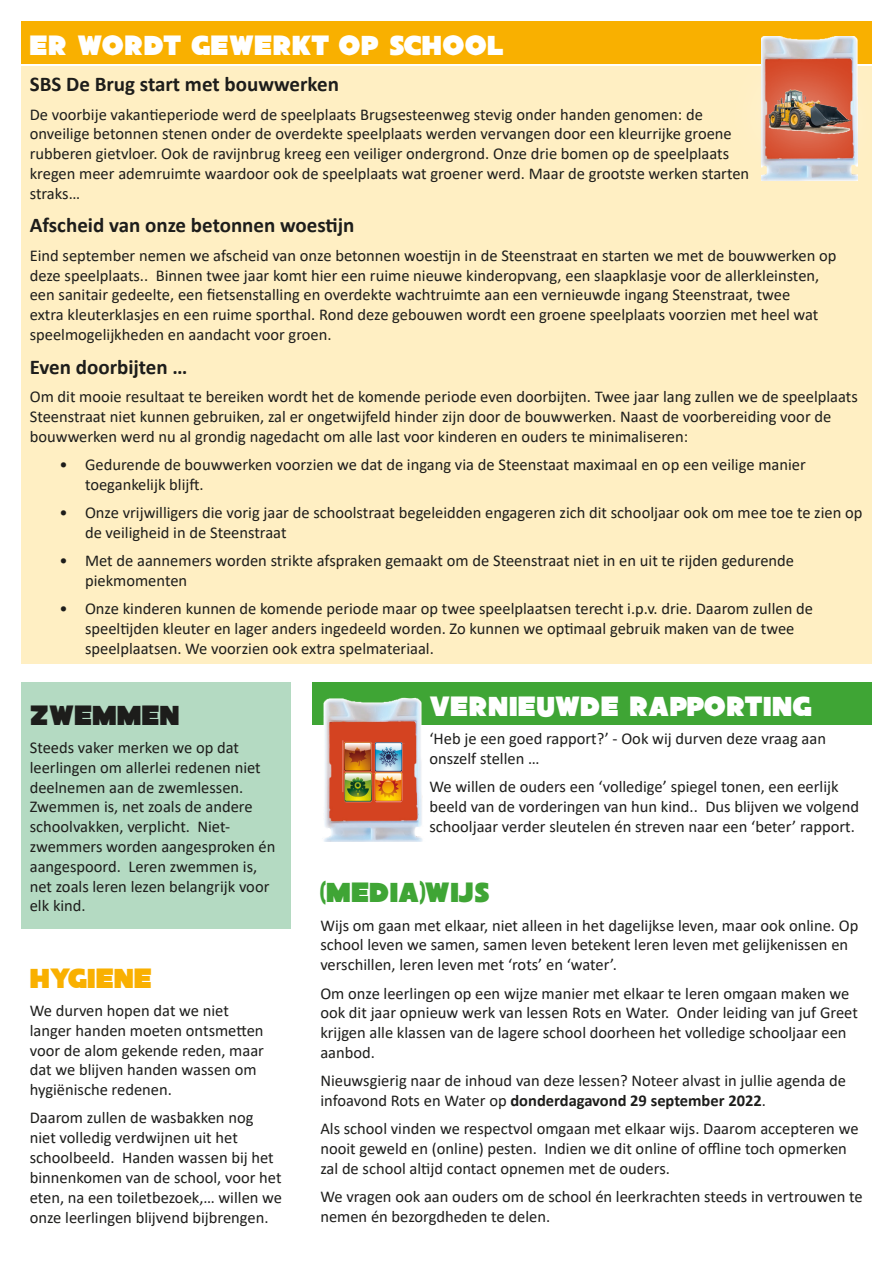
<style>
.page{position:relative;width:893px;height:1263px;background:#fff}
.page>*{position:absolute;margin:0;border:0;box-sizing:border-box;transform-origin:0 0}
.t1{font:24px "Sans Poster Bold JL";color:#fff}
.t2{font:24px "Sans Poster Bold JL";color:#3fa535}
.t3{font:24px "Sans Poster Bold JL";color:#1d1d1b}
.t4{font:24px "Sans Poster Bold JL";color:#f9b000}
.t5{font:700 21px "Calibri";color:#1d1d1b}
.t6{font:16.5px/19.8px "Calibri";color:#1d1d1b}
.s1{font-weight:700}
</style>
<div class="page">
<div style="left:21px;top:66px;width:851px;height:597px;background:#ffefc3"></div>
<div style="left:21px;top:21px;width:851px;height:43px;background:#f9b000"></div>
<img style="left:761px;top:36px;width:97px;height:6px">
<div style="left:721px;top:42px;width:172px;height:141px;background:#fff;opacity:.75"></div>
<img style="left:766px;top:88px;width:85px;height:46px">
<div style="left:312px;top:682px;width:560px;height:43px;background:#3fa535"></div>
<img style="left:312px;top:663px;width:117px;height:179px">
<div style="left:21px;top:682px;width:270px;height:247px;background:#b4dac2"></div>
<img style="left:341px;top:740px;width:64px;height:64px">
<p class="t1" style="left:30px;top:30px;width:475px">ER WORDT GEWERKT OP SCHOOL</p>
<p class="t5" style="left:30px;top:69px;width:311px">SBS De Brug start met bouwwerken</p>
<p class="t6" style="left:30px;top:104px;width:721px">De voorbije vakantieperiode werd de speelplaats Brugsesteenweg stevig onder handen genomen: de onveilige betonnen stenen onder de overdekte speelplaats werden vervangen door een kleurrijke groene rubberen gietvloer. Ook de ravijnbrug kreeg een veiliger ondergrond. Onze drie bomen op de speelplaats kregen meer ademruimte waardoor ook de speelplaats wat groener werd. Maar de grootste werken starten straks…</p>
<p class="t5" style="left:30px;top:211px;width:326px">Afscheid van onze betonnen woestijn</p>
<p class="t6" style="left:30px;top:245px;width:808px">Eind september nemen we afscheid van onze betonnen woestijn in de Steenstraat en starten we met de bouwwerken op deze speelplaats.. Binnen twee jaar komt hier een ruime nieuwe kinderopvang, een slaapklasje voor de allerkleinsten, een sanitair gedeelte, een fietsenstalling en overdekte wachtruimte aan een vernieuwde ingang Steenstraat, twee<br>extra kleuterklasjes en een ruime sporthal. Rond deze gebouwen wordt een groene speelplaats voorzien met heel wat speelmogelijkheden en aandacht voor groen.</p>
<p class="t5" style="left:30px;top:352px;width:159px">Even doorbijten …</p>
<p class="t6" style="left:30px;top:386px;width:830px">Om dit mooie resultaat te bereiken wordt het de komende periode even doorbijten. Twee jaar lang zullen we de speelplaats<br>Steenstraat niet kunnen gebruiken, zal er ongetwijfeld hinder zijn door de bouwwerken. Naast de voorbereiding voor de bouwwerken werd nu al grondig nagedacht om alle last voor kinderen en ouders te minimaliseren:</p>
<p class="t6" style="left:85px;top:454px;width:722px;text-indent:-26px">• Gedurende de bouwwerken voorzien we dat de ingang via de Steenstaat maximaal en op een veilige manier toegankelijk blijft.</p>
<p class="t6" style="left:85px;top:502px;width:779px;text-indent:-26px">• Onze vrijwilligers die vorig jaar de schoolstraat begeleidden engageren zich dit schooljaar ook om mee toe te zien op de veiligheid in de Steenstraat</p>
<p class="t6" style="left:85px;top:550px;width:711px;text-indent:-26px">• Met de aannemers worden strikte afspraken gemaakt om de Steenstraat niet in en uit te rijden gedurende piekmomenten</p>
<p class="t6" style="left:85px;top:598px;width:729px;text-indent:-26px">• Onze kinderen kunnen de komende periode maar op twee speelplaatsen terecht i.p.v. drie. Daarom zullen de speeltijden kleuter en lager anders ingedeeld worden. Zo kunnen we optimaal gebruik maken van de twee speelplaatsen. We voorzien ook extra spelmateriaal.</p>
<p class="t3" style="left:30px;top:700px;width:152px">ZWEMMEN</p>
<p class="t1" style="left:429px;top:692px;width:384px">VERNIEUWDE RAPPORTING</p>
<p class="t6" style="left:30px;top:737px;width:247px">Steeds vaker merken we op dat leerlingen om allerlei redenen niet deelnemen aan de zwemlessen.<br>Zwemmen is, net zoals de andere schoolvakken, verplicht. Niet&shy;zwemmers worden aangesproken én aangespoord. Leren zwemmen is, net zoals leren lezen belangrijk voor elk kind.</p>
<p class="t6" style="left:429px;top:728px;width:398px">‘Heb je een goed rapport?’ - Ook wij durven deze vraag aan onszelf stellen …</p>
<p class="t6" style="left:429px;top:776px;width:431px">We willen de ouders een ‘volledige’ spiegel tonen, een eerlijk beeld van de vorderingen van hun kind.. Dus blijven we volgend schooljaar verder sleutelen én streven naar een ‘beter’ rapport.</p>
<p class="t2" style="left:320px;top:878px;width:171px">(MEDIA)WIJS</p>
<p class="t6" style="left:320px;top:915px;width:539px">Wijs om gaan met elkaar, niet alleen in het dagelijkse leven, maar ook online. Op school leven we samen, samen leven betekent leren leven met gelijkenissen en verschillen, leren leven met ‘rots’ en ‘water’.</p>
<p class="t6" style="left:320px;top:983px;width:539px">Om onze leerlingen op een wijze manier met elkaar te leren omgaan maken we ook dit jaar opnieuw werk van lessen Rots en Water. Onder leiding van juf Greet krijgen alle klassen van de lagere school doorheen het volledige schooljaar een aanbod.</p>
<p class="t6" style="left:320px;top:1070px;width:527px">Nieuwsgierig naar de inhoud van deze lessen? Noteer alvast in jullie agenda de infoavond Rots en Water op <span class="s1">donderdagavond 29 september 2022</span>.</p>
<p class="t6" style="left:320px;top:1118px;width:540px">Als school vinden we respectvol omgaan met elkaar wijs. Daarom accepteren we nooit geweld en (online) pesten. Indien we dit online of offline toch opmerken zal de school altijd contact opnemen met de ouders.</p>
<p class="t6" style="left:320px;top:1186px;width:544px">We vragen ook aan ouders om de school én leerkrachten steeds in vertrouwen te nemen én bezorgdheden te delen.</p>
<p class="t4" style="left:30px;top:963px;width:124px">H YGIENE</p>
<p class="t6" style="left:30px;top:1000px;width:236px">We durven hopen dat we niet langer handen moeten ontsmetten voor de alom gekende reden, maar dat we blijven handen wassen om hygiënische redenen.</p>
<p class="t6" style="left:30px;top:1108px;width:254px">Daarom zullen de wasbakken nog niet volledig verdwijnen uit het schoolbeeld. Handen wassen bij het binnenkomen van de school, voor het eten, na een toiletbezoek,… willen we onze leerlingen blijvend bijbrengen.</p>
</div>
